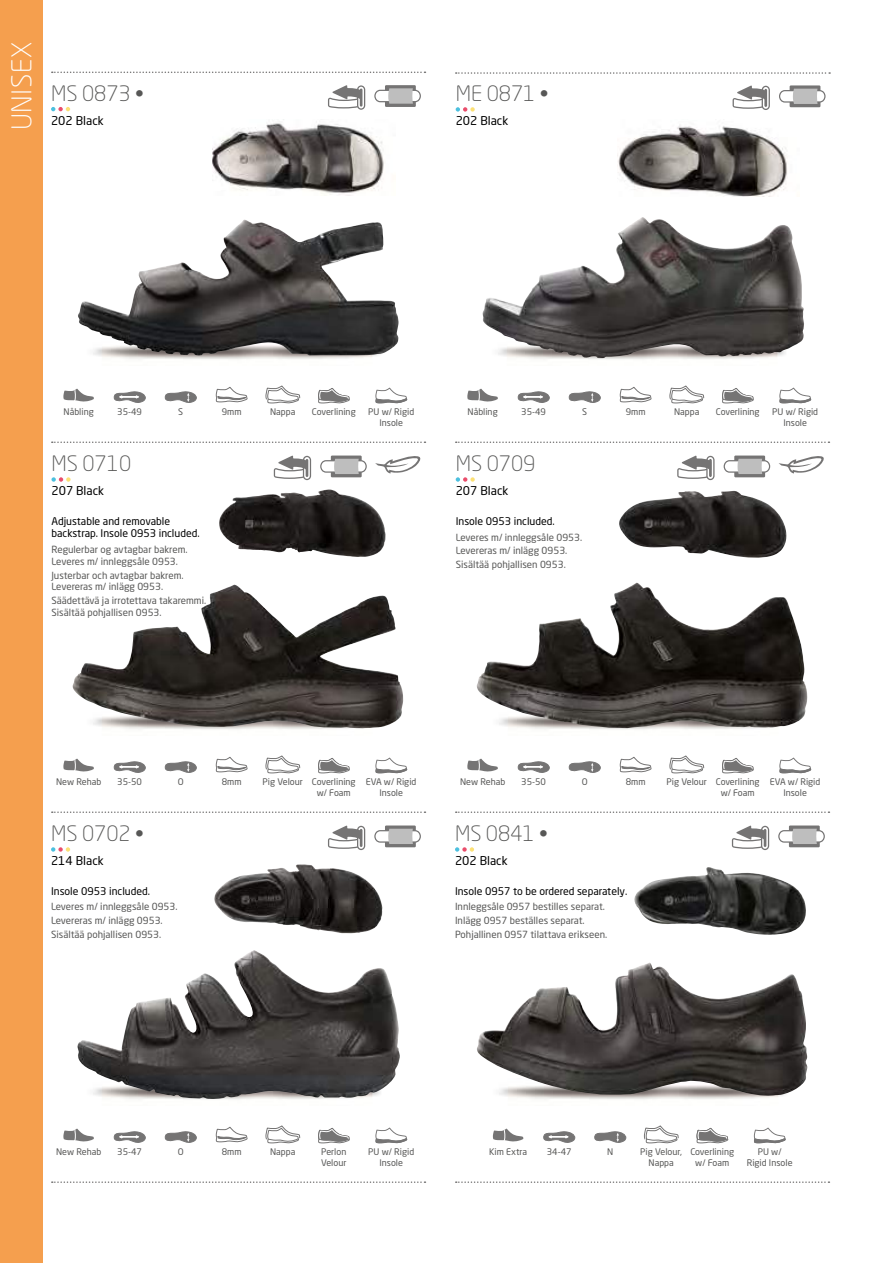
<style>
.page{position:relative;width:893px;height:1263px;background:#fff}
.page>*{position:absolute;margin:0;border:0;box-sizing:border-box;transform-origin:0 0}
.t1{font:300 27px "Neo Sans W1 G";letter-spacing:.02em;color:#fff}
.t2{font:300 21px "Neo Sans W1 G";color:#575756}
.t3{font:12px "Neo Sans W1 G";color:#000}
.t4{font:10.5px/12.6px "Neo Sans W1 G";color:#000}
.t5{font:9.75px/13.8px "Neo Sans W1 G";color:#575756}
.t6{font:9px/10.5px "Neo Sans W1 G";color:#575756;text-align:center}
</style>
<div class="page">
<svg style="left:63px;top:1128px;width:31px;height:14px"></svg>
<svg style="left:114px;top:1131px;width:32px;height:12px"></svg>
<svg style="left:165px;top:1131px;width:32px;height:12px"></svg>
<svg style="left:215px;top:1126px;width:33px;height:17px"></svg>
<svg style="left:265px;top:1125px;width:35px;height:19px"></svg>
<svg style="left:318px;top:1127px;width:32px;height:17px"></svg>
<svg style="left:375px;top:1127px;width:32px;height:16px"></svg>
<svg style="left:493px;top:1128px;width:30px;height:14px"></svg>
<svg style="left:543px;top:1131px;width:32px;height:12px"></svg>
<svg style="left:594px;top:1131px;width:32px;height:12px"></svg>
<svg style="left:644px;top:1125px;width:35px;height:19px"></svg>
<svg style="left:696px;top:1127px;width:33px;height:17px"></svg>
<svg style="left:754px;top:1127px;width:32px;height:16px"></svg>
<img style="left:213px;top:119px;width:171px;height:77px">
<svg style="left:51px;top:107px;width:19px;height:4px"></svg>
<img style="left:78px;top:221px;width:321px;height:135px">
<svg style="left:467px;top:389px;width:31px;height:13px"></svg>
<svg style="left:518px;top:391px;width:32px;height:12px"></svg>
<svg style="left:569px;top:391px;width:32px;height:12px"></svg>
<svg style="left:619px;top:387px;width:33px;height:16px"></svg>
<svg style="left:669px;top:385px;width:35px;height:19px"></svg>
<svg style="left:722px;top:388px;width:32px;height:16px"></svg>
<svg style="left:779px;top:388px;width:32px;height:16px"></svg>
<svg style="left:63px;top:389px;width:31px;height:13px"></svg>
<svg style="left:114px;top:391px;width:32px;height:12px"></svg>
<svg style="left:165px;top:391px;width:32px;height:12px"></svg>
<svg style="left:215px;top:387px;width:33px;height:16px"></svg>
<svg style="left:265px;top:385px;width:35px;height:19px"></svg>
<svg style="left:318px;top:388px;width:32px;height:16px"></svg>
<svg style="left:375px;top:388px;width:32px;height:16px"></svg>
<svg style="left:328px;top:85px;width:37px;height:25px"></svg>
<div style="left:385px;top:85px;width:31px;height:22px;background:#757474"></div>
<svg style="left:374px;top:88px;width:47px;height:16px"></svg>
<img style="left:77px;top:954px;width:323px;height:145px">
<svg style="left:51px;top:847px;width:19px;height:5px"></svg>
<img style="left:214px;top:864px;width:169px;height:69px">
<svg style="left:328px;top:825px;width:37px;height:25px"></svg>
<svg style="left:385px;top:825px;width:31px;height:22px"></svg>
<svg style="left:374px;top:829px;width:47px;height:15px"></svg>
<svg style="left:63px;top:759px;width:31px;height:13px"></svg>
<svg style="left:114px;top:761px;width:32px;height:12px"></svg>
<svg style="left:165px;top:761px;width:32px;height:12px"></svg>
<svg style="left:215px;top:757px;width:33px;height:16px"></svg>
<svg style="left:265px;top:755px;width:35px;height:19px"></svg>
<svg style="left:318px;top:758px;width:32px;height:16px"></svg>
<svg style="left:375px;top:757px;width:32px;height:16px"></svg>
<svg style="left:467px;top:759px;width:31px;height:13px"></svg>
<svg style="left:518px;top:761px;width:32px;height:12px"></svg>
<svg style="left:569px;top:761px;width:32px;height:12px"></svg>
<svg style="left:619px;top:756px;width:33px;height:17px"></svg>
<svg style="left:669px;top:755px;width:35px;height:19px"></svg>
<svg style="left:722px;top:758px;width:32px;height:16px"></svg>
<svg style="left:779px;top:757px;width:32px;height:16px"></svg>
<img style="left:72px;top:585px;width:332px;height:143px">
<img style="left:219px;top:489px;width:167px;height:68px">
<svg style="left:274px;top:455px;width:37px;height:25px"></svg>
<svg style="left:331px;top:455px;width:31px;height:22px"></svg>
<svg style="left:320px;top:459px;width:47px;height:15px"></svg>
<svg style="left:375px;top:456px;width:46px;height:17px"></svg>
<svg style="left:456px;top:477px;width:19px;height:5px"></svg>
<img style="left:476px;top:582px;width:332px;height:146px">
<img style="left:619px;top:491px;width:168px;height:67px">
<svg style="left:677px;top:455px;width:37px;height:25px"></svg>
<svg style="left:734px;top:455px;width:31px;height:22px"></svg>
<svg style="left:723px;top:459px;width:47px;height:15px"></svg>
<svg style="left:779px;top:456px;width:45px;height:17px"></svg>
<svg style="left:51px;top:477px;width:20px;height:5px"></svg>
<svg style="left:455px;top:847px;width:19px;height:5px"></svg>
<img style="left:477px;top:962px;width:331px;height:134px">
<img style="left:634px;top:867px;width:172px;height:68px">
<svg style="left:732px;top:825px;width:37px;height:25px"></svg>
<svg style="left:789px;top:825px;width:31px;height:22px"></svg>
<svg style="left:778px;top:829px;width:47px;height:15px"></svg>
<img style="left:617px;top:125px;width:170px;height:71px">
<svg style="left:456px;top:107px;width:19px;height:5px"></svg>
<img style="left:482px;top:221px;width:322px;height:138px">
<svg style="left:733px;top:85px;width:37px;height:25px"></svg>
<div style="left:790px;top:85px;width:30px;height:22px;background:linear-gradient(to right,#757474,#757474)"></div>
<svg style="left:779px;top:89px;width:47px;height:15px"></svg>
<svg style="left:456px;top:72px;width:374px;height:2px"></svg>
<div style="left:0;top:0;width:42px;height:1263px;background:#f59f4e"></div>
<svg style="left:456px;top:441px;width:373px;height:2px"></svg>
<svg style="left:456px;top:811px;width:373px;height:2px"></svg>
<svg style="left:456px;top:1181px;width:373px;height:2px"></svg>
<hr style="left:892px;top:1220px;width:1px;height:43px;background:#f59f4e">
<svg style="left:52px;top:72px;width:373px;height:1px"></svg>
<svg style="left:52px;top:811px;width:373px;height:2px"></svg>
<svg style="left:52px;top:441px;width:373px;height:2px"></svg>
<svg style="left:52px;top:1181px;width:373px;height:2px"></svg>
<h1 class="t1" style="left:5px;top:130px;width:90px;rotate:-90deg">UNISEX</h1>
<h2 class="t2" style="left:51px;top:80px;width:94px">MS 0873 •</h2>
<p class="t3" style="left:51px;top:113px;width:54px">202 Black</p>
<h2 class="t2" style="left:456px;top:80px;width:95px">ME 0871 •</h2>
<p class="t3" style="left:456px;top:113px;width:54px">202 Black</p>
<p class="t6" style="left:64px;top:406px;width:32px">Nåbling</p>
<p class="t6" style="left:117px;top:406px;width:26px">35-49</p>
<p class="t6" style="left:178px;top:406px;width:6px">S</p>
<p class="t6" style="left:222px;top:406px;width:21px">9mm</p>
<p class="t6" style="left:270px;top:406px;width:27px">Nappa</p>
<p class="t6" style="left:312px;top:406px;width:45px">Coverlining</p>
<p class="t6" style="left:368px;top:406px;width:47px">PU w/ Rigid<br>Insole</p>
<h2 class="t2" style="left:51px;top:450px;width:81px">MS 0710</h2>
<p class="t3" style="left:51px;top:483px;width:54px">207 Black</p>
<p class="t4" style="left:51px;top:514px;width:150px">Adjustable and removable backstrap. Insole 0953 included.</p>
<p class="t5" style="left:51px;top:543px;width:138px;line-height:11.7px">Regulerbar og avtagbar bakrem.<br>Leveres m/ innleggsåle 0953.</p>
<p class="t5" style="left:51px;top:569px;width:134px;line-height:11.7px">Justerbar och avtagbar bakrem.<br>Levereras m/ inlägg 0953.</p>
<p class="t5" style="left:51px;top:595px;width:156px;line-height:11.7px">Säädettävä ja irrotettava takaremmi.<br>Sisältää pohjallisen 0953.</p>
<p class="t6" style="left:468px;top:406px;width:32px">Nåbling</p>
<p class="t6" style="left:521px;top:406px;width:26px">35-49</p>
<p class="t6" style="left:582px;top:406px;width:6px">S</p>
<p class="t6" style="left:626px;top:406px;width:21px">9mm</p>
<p class="t6" style="left:674px;top:406px;width:27px">Nappa</p>
<p class="t6" style="left:716px;top:406px;width:45px">Coverlining</p>
<p class="t6" style="left:772px;top:406px;width:47px">PU w/ Rigid<br>Insole</p>
<h2 class="t2" style="left:456px;top:450px;width:81px">MS 0709</h2>
<p class="t3" style="left:456px;top:483px;width:54px">207 Black</p>
<p class="t4" style="left:456px;top:514px;width:101px">Insole 0953 included.</p>
<p class="t5" style="left:456px;top:530px;width:128px">Leveres m/ innleggsåle 0953.<br>Levereras m/ inlägg 0953.<br>Sisältää pohjallisen 0953.</p>
<p class="t6" style="left:56px;top:776px;width:47px">New Rehab</p>
<p class="t6" style="left:117px;top:776px;width:26px">35-50</p>
<p class="t6" style="left:178px;top:776px;width:7px">O</p>
<p class="t6" style="left:222px;top:776px;width:21px">8mm</p>
<p class="t6" style="left:317px;top:776px;width:40px;text-align:left;text-indent:-54px">Pig Velour Coverlining w/ Foam</p>
<p class="t6" style="left:366px;top:776px;width:52px">EVA w/ Rigid<br>Insole</p>
<p class="t6" style="left:460px;top:776px;width:47px">New Rehab</p>
<p class="t6" style="left:521px;top:776px;width:26px">35-50</p>
<p class="t6" style="left:582px;top:776px;width:7px">O</p>
<p class="t6" style="left:626px;top:776px;width:21px">8mm</p>
<p class="t6" style="left:721px;top:776px;width:40px;text-align:left;text-indent:-54px">Pig Velour Coverlining w/ Foam</p>
<p class="t6" style="left:770px;top:776px;width:52px">EVA w/ Rigid<br>Insole</p>
<h2 class="t2" style="left:51px;top:820px;width:94px">MS 0702 •</h2>
<p class="t3" style="left:51px;top:853px;width:54px">214 Black</p>
<p class="t4" style="left:51px;top:884px;width:101px">Insole 0953 included.</p>
<p class="t5" style="left:51px;top:900px;width:128px">Leveres m/ innleggsåle 0953.<br>Levereras m/ inlägg 0953.<br>Sisältää pohjallisen 0953.</p>
<h2 class="t2" style="left:455px;top:820px;width:94px">MS 0841 •</h2>
<p class="t3" style="left:455px;top:853px;width:54px">202 Black</p>
<p class="t4" style="left:455px;top:884px;width:174px">Insole 0957 to be ordered separately.</p>
<p class="t5" style="left:455px;top:900px;width:154px">Innleggsåle 0957 bestilles separat.<br>Inlägg 0957 beställes separat.<br>Pohjallinen 0957 tilattava erikseen.</p>
<p class="t6" style="left:56px;top:1146px;width:47px">New Rehab</p>
<p class="t6" style="left:117px;top:1146px;width:26px">35-47</p>
<p class="t6" style="left:178px;top:1146px;width:7px">O</p>
<p class="t6" style="left:222px;top:1146px;width:21px">8mm</p>
<p class="t6" style="left:270px;top:1146px;width:27px">Nappa</p>
<p class="t6" style="left:321px;top:1146px;width:27px;text-align:left">Perlon<br>Velour</p>
<p class="t6" style="left:368px;top:1146px;width:47px">PU w/ Rigid<br>Insole</p>
<p class="t6" style="left:489px;top:1146px;width:39px">Kim Extra</p>
<p class="t6" style="left:547px;top:1146px;width:26px">34-47</p>
<p class="t6" style="left:607px;top:1146px;width:8px">N</p>
<p class="t6" style="left:640px;top:1146px;width:43px">Pig Velour,<br>Nappa</p>
<p class="t6" style="left:690px;top:1146px;width:45px">Coverlining w/ Foam</p>
<p class="t6" style="left:747px;top:1146px;width:47px">PU w/<br>Rigid Insole</p>
</div>
